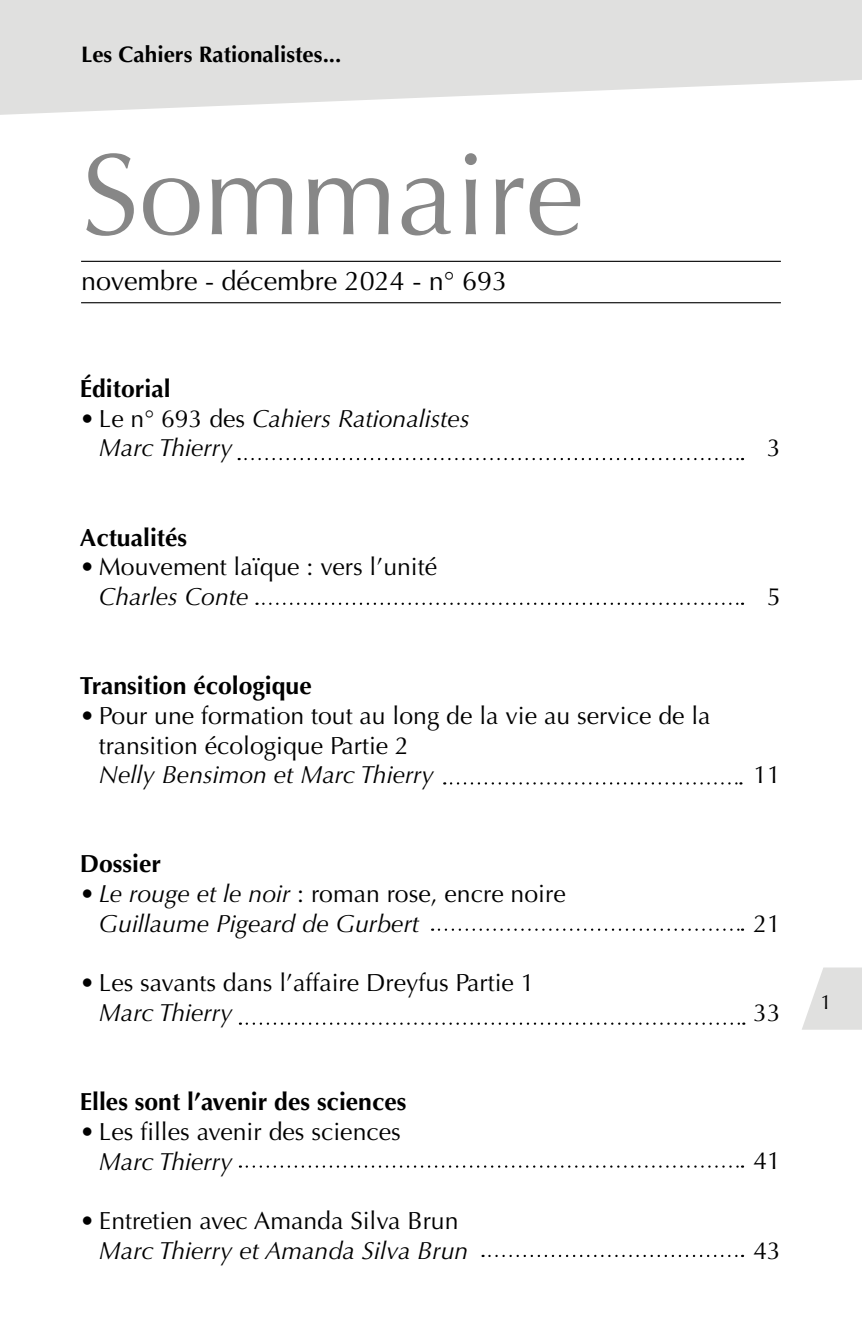
<style>
.page{position:relative;width:862px;height:1340px;background:#fff}
.page>*{position:absolute;margin:0;border:0;box-sizing:border-box;transform-origin:0 0}
.t1{font:115.88px "Optima";color:#878787}
.t2{font:27px "Optima";color:#000}
.t3{font:24.75px/29.7px "Optima";color:#000}
.t4{font:italic 24.75px/29.7px "Optima";color:#000}
.t5{font:700 24.75px "Optima";color:#000}
.t6{font:700 22.5px "Optima";color:#000}
.t7{font:20.25px "Optima";color:#000}
.s1{font-style:normal}
</style>
<div class="page">
<svg style="left:802px;top:967px;width:59px;height:62px"></svg>
<svg style="left:0;top:0;width:861px;height:115px;fill:#e0e0df"></svg>
<svg style="left:245px;top:458px;width:497px;height:2px"></svg>
<svg style="left:263px;top:602px;width:479px;height:3px"></svg>
<svg style="left:444px;top:782px;width:297px;height:2px"></svg>
<svg style="left:432px;top:928px;width:310px;height:2px"></svg>
<svg style="left:240px;top:1022px;width:503px;height:2px"></svg>
<svg style="left:240px;top:1165px;width:502px;height:2px"></svg>
<hr style="left:81px;top:261px;width:699px;height:1px;background:#000">
<hr style="left:81px;top:302px;width:699px;height:1px;background:#000">
<svg style="left:489px;top:1254px;width:253px;height:2px"></svg>
<p class="t6" style="left:81px;top:41px;width:262px">Les Cahiers Rationalistes...</p>
<h1 class="t1" style="left:81px;top:128px;width:503px">Sommaire</h1>
<p class="t2" style="left:81px;top:265px;width:427px">novembre - décembre 2024 - n° 693</p>
<p class="t5" style="left:80px;top:374px;width:92px">Éditorial</p>
<p class="t4" style="left:99px;top:403px;width:372px;text-indent:-19px"><span class="s1">• Le n° 693 des</span> Cahiers Rationalistes<br>Marc Thierry</p>
<p class="t5" style="left:80px;top:522px;width:109px">Actualités</p>
<p class="t3" style="left:80px;top:552px;width:358px">• Mouvement laïque : vers l’unité</p>
<p class="t4" style="left:99px;top:582px;width:151px">Charles Conte</p>
<p class="t5" style="left:80px;top:671px;width:233px">Transition écologique</p>
<p class="t3" style="left:99px;top:701px;width:613px;text-indent:-19px">• Pour une formation tout au long de la vie au service de la transition écologique Partie 2</p>
<p class="t4" style="left:99px;top:760px;width:336px">Nelly Bensimon et Marc Thierry</p>
<p class="t5" style="left:80px;top:849px;width:83px">Dossier</p>
<p class="t4" style="left:99px;top:879px;width:468px;text-indent:-19px"><span class="s1">•</span> Le rouge et le noir <span class="s1">: roman rose, encre noire<br></span>Guillaume Pigeard de Gurbert</p>
<p class="t3" style="left:80px;top:968px;width:456px">• Les savants dans l’affaire Dreyfus Partie 1</p>
<p class="t4" style="left:99px;top:997px;width:135px">Marc Thierry</p>
<p class="t5" style="left:80px;top:1087px;width:328px">Elles sont l’avenir des sciences</p>
<p class="t3" style="left:80px;top:1116px;width:322px">• Les filles avenir des sciences</p>
<p class="t4" style="left:99px;top:1146px;width:135px">Marc Thierry</p>
<p class="t3" style="left:80px;top:1205px;width:380px">• Entretien avec Amanda Silva Brun</p>
<p class="t4" style="left:99px;top:1235px;width:370px">Marc Thierry et Amanda Silva Brun</p>
<p class="t3" style="left:766px;top:433px;width:15px">3</p>
<p class="t3" style="left:766px;top:582px;width:15px">5</p>
<p class="t3" style="left:753px;top:760px;width:29px">11</p>
<p class="t3" style="left:753px;top:908px;width:29px">21</p>
<p class="t3" style="left:753px;top:998px;width:29px">33</p>
<p class="t7" style="left:820px;top:990px;width:13px">1</p>
<p class="t3" style="left:753px;top:1146px;width:29px">41</p>
<p class="t3" style="left:753px;top:1235px;width:29px">43</p>
</div>
